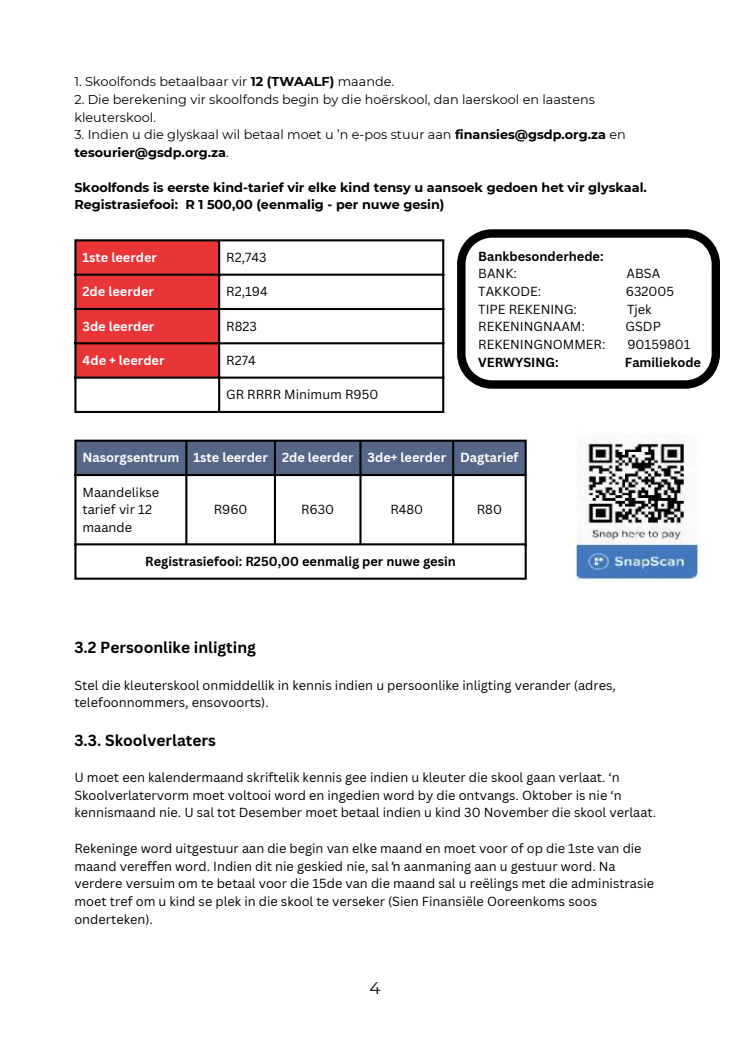
<style>
.page{position:relative;width:744px;height:1053px;background:#fff}
.page>*{position:absolute;margin:0;border:0;box-sizing:border-box;transform-origin:0 0}
.t1{font:16.8px "Montserrat";color:#000}
.t2{font:700 15.6px "Canva Sans";color:#000}
.t3{font:12.8px/17.7px "Canva Sans";color:#000}
.t4{font:12.8px/17.7px "Montserrat";color:#000}
.t5{font:700 12.8px/17.7px "Montserrat";color:#000}
.t6{font:700 12.8px "Canva Sans";color:#fff}
.t7{font:700 12.8px "Canva Sans";color:#000}
.s1{font-weight:700}
.s2{font-family:"Noto Sans"}
</style>
<div class="page">
<img style="left:571px;top:443px;width:130px;height:139px">
<div style="left:76px;top:241px;width:142px;height:135px;background:#e93438"></div>
<hr style="left:74px;top:241px;width:2px;height:170px;background:#000">
<hr style="left:218px;top:241px;width:2px;height:170px;background:#000">
<hr style="left:442px;top:241px;width:2px;height:170px;background:#000">
<hr style="left:74px;top:239px;width:370px;height:2px;background:#000">
<hr style="left:74px;top:273px;width:370px;height:3px;background:#000">
<hr style="left:74px;top:308px;width:370px;height:2px;background:#000">
<hr style="left:74px;top:342px;width:370px;height:2px;background:#000">
<hr style="left:74px;top:376px;width:370px;height:2px;background:#000">
<hr style="left:74px;top:411px;width:370px;height:2px;background:#000">
<div style="left:76px;top:441px;width:449px;height:33px;background:#556689"></div>
<hr style="left:74px;top:441px;width:2px;height:136px;background:#000">
<hr style="left:185px;top:441px;width:2px;height:102px;background:#000">
<hr style="left:274px;top:441px;width:2px;height:102px;background:#000">
<hr style="left:359px;top:441px;width:3px;height:102px;background:#000">
<hr style="left:452px;top:441px;width:2px;height:102px;background:#000">
<hr style="left:525px;top:441px;width:2px;height:136px;background:#000">
<hr style="left:74px;top:439px;width:453px;height:2px;background:#000">
<hr style="left:74px;top:474px;width:453px;height:2px;background:#000">
<hr style="left:74px;top:543px;width:453px;height:2px;background:#000">
<hr style="left:74px;top:577px;width:453px;height:2px;background:#000">
<svg style="left:457px;top:229px;width:263px;height:159px"></svg>
<p class="t4" style="left:74px;top:73px;width:321px">1. Skoolfonds betaalbaar vir <span class="s1">12 (TWAALF)</span> maande.</p>
<p class="t4" style="left:74px;top:91px;width:522px">2. Die berekening vir skoolfonds begin by die hoërskool, dan laerskool en laastens kleuterskool.</p>
<p class="t4" style="left:74px;top:126px;width:553px">3. Indien u die glyskaal wil betaal moet u ’n e-pos stuur aan <span class="s1">finansies@gsdp.org.za</span> en <span class="s1">tesourier@gsdp.org.za</span>.</p>
<p class="t5" style="left:74px;top:178px;width:574px">Skoolfonds is eerste kind-tarief vir elke kind tensy u aansoek gedoen het vir glyskaal.<br>Registrasiefooi: R 1 500,00 (eenmalig - per nuwe gesin)</p>
<p class="t6" style="left:82px;top:248px;width:76px">1ste leerder</p>
<p class="t3" style="left:226px;top:248px;width:42px">R2,743</p>
<p class="t6" style="left:82px;top:283px;width:73px">2de leerder</p>
<p class="t3" style="left:226px;top:282px;width:43px">R2,194</p>
<p class="t6" style="left:82px;top:317px;width:73px">3de leerder</p>
<p class="t3" style="left:226px;top:317px;width:32px">R823</p>
<p class="t6" style="left:82px;top:351px;width:83px">4de + leerder</p>
<p class="t3" style="left:226px;top:351px;width:31px">R274</p>
<p class="t3" style="left:226px;top:385px;width:154px">GR RRRR Minimum R950</p>
<p class="t7" style="left:478px;top:247px;width:127px">Bankbesonderhede:</p>
<p class="t3" style="left:478px;top:264px;width:40px">BANK:</p>
<p class="t3" style="left:627px;top:264px;width:35px">ABSA</p>
<p class="t3" style="left:478px;top:282px;width:64px">TAKKODE:</p>
<p class="t3" style="left:626px;top:282px;width:50px">632005</p>
<p class="t3" style="left:478px;top:300px;width:100px">TIPE REKENING:</p>
<p class="t3" style="left:627px;top:300px;width:26px">Tjek</p>
<p class="t3" style="left:478px;top:317px;width:108px">REKENINGNAAM:</p>
<p class="t3" style="left:626px;top:317px;width:37px">GSDP</p>
<p class="t3" style="left:478px;top:335px;width:129px">REKENINGNOMMER:</p>
<p class="t3" style="left:627px;top:335px;width:65px">90159801</p>
<p class="t7" style="left:478px;top:353px;width:82px">VERWYSING:</p>
<p class="t7" style="left:625px;top:353px;width:78px">Familiekode</p>
<p class="t6" style="left:83px;top:449px;width:438px">Nasorgsentrum 1ste leerder 2de leerder 3de+ leerder Dagtarief</p>
<p class="t3" style="left:82px;top:483px;width:78px">Maandelikse tarief vir 12 maande</p>
<p class="t3" style="left:214px;top:500px;width:35px">R960</p>
<p class="t3" style="left:301px;top:500px;width:35px">R630</p>
<p class="t3" style="left:390px;top:500px;width:34px">R480</p>
<p class="t3" style="left:477px;top:500px;width:27px">R80</p>
<p class="t7" style="left:145px;top:552px;width:312px">Registrasiefooi: R250,00 eenmalig per nuwe gesin</p>
<p class="t2" style="left:74px;top:636px;width:183px">3.2 Persoonlike inligting</p>
<p class="t3" style="left:74px;top:675px;width:543px">Stel die kleuterskool onmiddellik in kennis indien u persoonlike inligting verander (adres, telefoonnommers, ensovoorts).</p>
<p class="t2" style="left:74px;top:729px;width:143px">3.3. Skoolverlaters</p>
<p class="t3" style="left:74px;top:768px;width:583px">U moet een kalendermaand skriftelik kennis gee indien u kleuter die skool gaan verlaat. ‘n<br>Skoolverlatervorm moet voltooi word en ingedien word by die ontvangs. Oktober is nie ‘n kennismaand nie. U sal tot Desember moet betaal indien u kind 30 November die skool verlaat.</p>
<p class="t3" style="left:74px;top:839px;width:581px">Rekeninge word uitgestuur aan die begin van elke maand en moet voor of op die 1ste van die maand vereffen word. Indien dit nie geskied nie, sal <span class="s2">ŉ</span> aanmaning aan u gestuur word. Na verdere versuim om te betaal voor die 15de van die maand sal u reëlings met die administrasie moet tref om u kind se plek in die skool te verseker (Sien Finansiële Ooreenkoms soos onderteken).</p>
<h1 class="t1" style="left:369px;top:977px;width:13px">4</h1>
</div>
